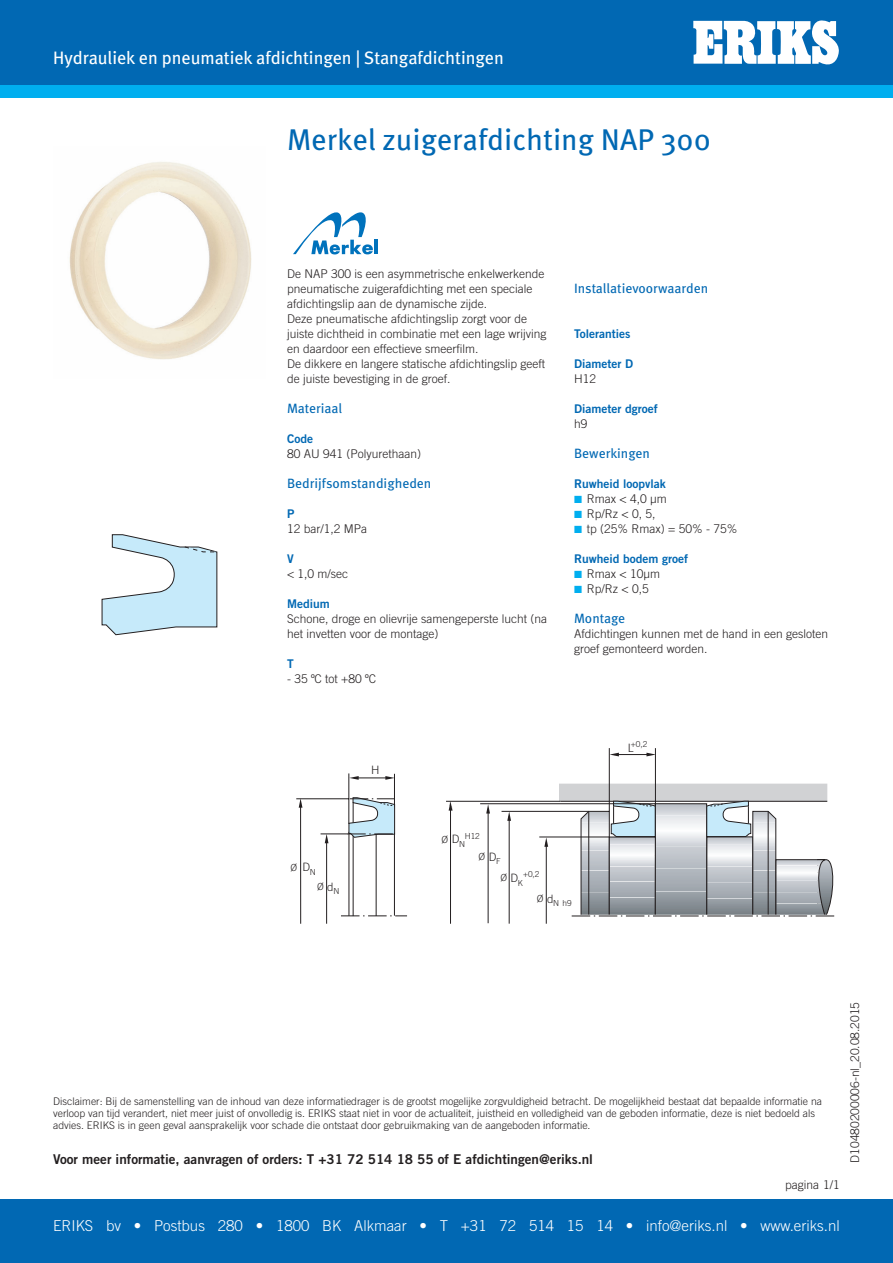
<style>
.page{position:relative;width:893px;height:1263px;background:#fff}
.page>*{position:absolute;margin:0;border:0;box-sizing:border-box;transform-origin:0 0}
.kop{font:30px "Meta OT";color:#0168b3}
.Groep{font:18px "Meta";color:#fff}
.Voetregel{font:300 15px "Trade Gothic LT Std";color:#fff}
.Informatie{font:13.5px "Trade Gothic LT Std Bd 2";color:#231f20}
.datasheet_tussenkop{font:13.5px "Meta OT";color:#0168b3}
.plattekst{font:300 12px/15px "Trade Gothic LT Std";color:#231f20}
.tussenkop{font:12px "Trade Gothic LT Std Bd 2";color:#0168b3}
.Parameters{font:300 12px "Trade Gothic LT Std";color:#231f20}
.Pagina_label{font:300 12px "Trade Gothic LT Std";color:#231f20}
.t1{font:300 11.55px "Trade Gothic LT Std";color:#231f20}
.disclaimer{font:300 10.5px/12px "Trade Gothic LT Std";color:#231f20}
.t2{font:300 8.25px "Trade Gothic LT Std";color:#231f20}
.s1{color:#00aeef}
.s2{font-size:11.55px}
</style>
<div class="page">
<div style="left:0;top:0;width:893px;height:85px;background:#0168b3"></div>
<div style="left:0;top:85px;width:893px;height:13px;background:#00aeef"></div>
<svg style="left:693px;top:21px;width:145px;height:44px"></svg>
<div style="left:0;top:1199px;width:893px;height:64px;background:#0168b3"></div>
<img style="left:69px;top:162px;width:183px;height:198px">
<svg style="left:102px;top:534px;width:115px;height:101px"></svg>
<svg style="left:293px;top:212px;width:80px;height:42px"></svg>
<hr style="left:374px;top:240px;width:4px;height:14px;background:#0072bc">
<hr style="left:300px;top:803px;width:1px;height:121px;background:#231f20">
<svg style="left:299px;top:799px;width:3px;height:9px"></svg>
<hr style="left:326px;top:838px;width:1px;height:86px;background:#231f20">
<svg style="left:341px;top:915px;width:66px;height:1px"></svg>
<hr style="left:354px;top:778px;width:36px;height:1px;background:#231f20">
<svg style="left:350px;top:776px;width:9px;height:4px"></svg>
<svg style="left:385px;top:776px;width:9px;height:4px"></svg>
<hr style="left:348px;top:832px;width:1px;height:84px;background:#231f20">
<hr style="left:296px;top:798px;width:53px;height:1px;background:#231f20">
<hr style="left:394px;top:774px;width:1px;height:33px;background:#231f20">
<hr style="left:349px;top:773px;width:1px;height:51px;background:#231f20">
<hr style="left:353px;top:835px;width:1px;height:81px;background:#231f20">
<hr style="left:376px;top:834px;width:1px;height:82px;background:#231f20">
<hr style="left:394px;top:832px;width:1px;height:84px;background:#231f20">
<svg style="left:321px;top:797px;width:75px;height:46px"></svg>
<hr style="left:450px;top:806px;width:1px;height:118px;background:#231f20">
<hr style="left:546px;top:842px;width:1px;height:82px;background:#231f20">
<hr style="left:509px;top:816px;width:1px;height:108px;background:#231f20">
<svg style="left:446px;top:748px;width:389px;height:175px"></svg>
<p class="Groep" style="left:53px;top:47px;width:452px">Hydrauliek en pneumatiek afdichtingen | Stangafdichtingen</p>
<p class="kop" style="left:287px;top:121px;width:425px">Merkel zuigerafdichting NAP 300</p>
<p class="plattekst" style="left:287px;top:266px;width:259px">De NAP 300 is een asymmetrische enkelwerkende pneumatische zuigerafdichting met een speciale afdichtingslip aan de dynamische zijde.</p>
<p class="plattekst" style="left:287px;top:311px;width:261px">Deze pneumatische afdichtingslip zorgt voor de juiste dichtheid in combinatie met een lage wrijving en daardoor een effectieve smeerfilm.</p>
<p class="plattekst" style="left:287px;top:356px;width:260px">De dikkere en langere statische afdichtingslip geeft de juiste bevestiging in de groef.</p>
<p class="datasheet_tussenkop" style="left:287px;top:400px;width:57px">Materiaal</p>
<p class="tussenkop" style="left:287px;top:431px;width:28px">Code</p>
<p class="plattekst" style="left:287px;top:446px;width:136px">80 AU 941 (Polyurethaan)</p>
<p class="datasheet_tussenkop" style="left:287px;top:475px;width:146px">Bedrijfsomstandigheden</p>
<p class="tussenkop" style="left:287px;top:506px;width:9px">P</p>
<p class="plattekst" style="left:287px;top:521px;width:82px">12 bar/1,2 MPa</p>
<p class="tussenkop" style="left:287px;top:551px;width:8px">V</p>
<p class="plattekst" style="left:287px;top:566px;width:63px">&lt; 1,0 m/sec</p>
<p class="tussenkop" style="left:287px;top:596px;width:44px">Medium</p>
<p class="plattekst" style="left:287px;top:611px;width:262px">Schone, droge en olievrije samengeperste lucht (na het invetten voor de montage)</p>
<p class="tussenkop" style="left:287px;top:656px;width:8px">T</p>
<p class="plattekst" style="left:287px;top:671px;width:91px">- 35 ºC tot +80 ºC</p>
<p class="t1" style="left:371px;top:762px;width:10px">H</p>
<p class="t1" style="left:452px;top:832px;width:15px">D<sub>N</sub></p>
<p class="t2" style="left:465px;top:831px;width:17px">H12</p>
<p class="datasheet_tussenkop" style="left:574px;top:280px;width:136px">Installatievoorwaarden</p>
<p class="tussenkop" style="left:574px;top:326px;width:58px">Toleranties</p>
<p class="tussenkop" style="left:574px;top:356px;width:60px">Diameter D</p>
<p class="plattekst" style="left:574px;top:371px;width:24px">H12</p>
<p class="tussenkop" style="left:574px;top:401px;width:85px">Diameter dgroef</p>
<p class="plattekst" style="left:574px;top:416px;width:15px">h9</p>
<p class="datasheet_tussenkop" style="left:574px;top:445px;width:77px">Bewerkingen</p>
<p class="tussenkop" style="left:574px;top:476px;width:93px">Ruwheid loopvlak</p>
<p class="Parameters" style="left:574px;top:491px;width:94px"><span class="s1">◾</span> Rmax &lt; 4,0 µm</p>
<p class="Parameters" style="left:574px;top:506px;width:83px"><span class="s1">◾</span> Rp/Rz &lt; 0, 5,</p>
<p class="Parameters" style="left:574px;top:521px;width:165px"><span class="s1">◾</span> tp (25% Rmax) = 50% - 75%</p>
<p class="tussenkop" style="left:574px;top:551px;width:116px">Ruwheid bodem groef</p>
<p class="Parameters" style="left:574px;top:566px;width:87px"><span class="s1">◾</span> Rmax &lt; 10µm</p>
<p class="Parameters" style="left:574px;top:581px;width:76px"><span class="s1">◾</span> Rp/Rz &lt; 0,5</p>
<p class="datasheet_tussenkop" style="left:574px;top:610px;width:53px">Montage</p>
<p class="plattekst" style="left:574px;top:626px;width:256px">Afdichtingen kunnen met de hand in een gesloten groef gemonteerd worden.</p>
<p class="t2" style="left:628px;top:739px;width:21px"><span class="s2">L</span>+0,2</p>
<p class="t1" style="left:302px;top:860px;width:15px">D<sub>N</sub></p>
<p class="t1" style="left:327px;top:880px;width:14px">d<sub>N</sub></p>
<p class="t1" style="left:489px;top:850px;width:13px">D<sub>F</sub></p>
<p class="t1" style="left:511px;top:871px;width:14px">D<sub>K</sub></p>
<p class="t2" style="left:523px;top:869px;width:18px">+0,2</p>
<p class="t2" style="left:547px;top:898px;width:26px"><sup>d</sup>N h9</p>
<p class="disclaimer" style="left:53px;top:1095px;width:770px">Disclaimer: Bij de samenstelling van de inhoud van deze informatiedrager is de grootst mogelijke zorgvuldigheid betracht. De mogelijkheid bestaat dat bepaalde informatie na verloop van tijd verandert, niet meer juist of onvolledig is. ERIKS staat niet in voor de actualiteit, juistheid en volledigheid van de geboden informatie, deze is niet bedoeld als advies. ERIKS is in geen geval aansprakelijk voor schade die ontstaat door gebruikmaking van de aangeboden informatie.</p>
<p class="Informatie" style="left:53px;top:1151px;width:541px">Voor meer informatie, aanvragen of orders: T +31 72 514 18 55 of E afdichtingen@eriks.nl</p>
<p class="Pagina_label" style="left:785px;top:1177px;width:56px">pagina 1/1</p>
<p class="Voetregel" style="left:53px;top:1217px;width:788px">ERIKS bv • Postbus 280 • 1800 BK Alkmaar • T +31 72 514 15 14 • info@eriks.nl • www.eriks.nl</p>
<p class="plattekst" style="left:847px;top:1163px;width:162px;rotate:-90deg">D10480200006-nl_20.08.2015</p>
</div>
